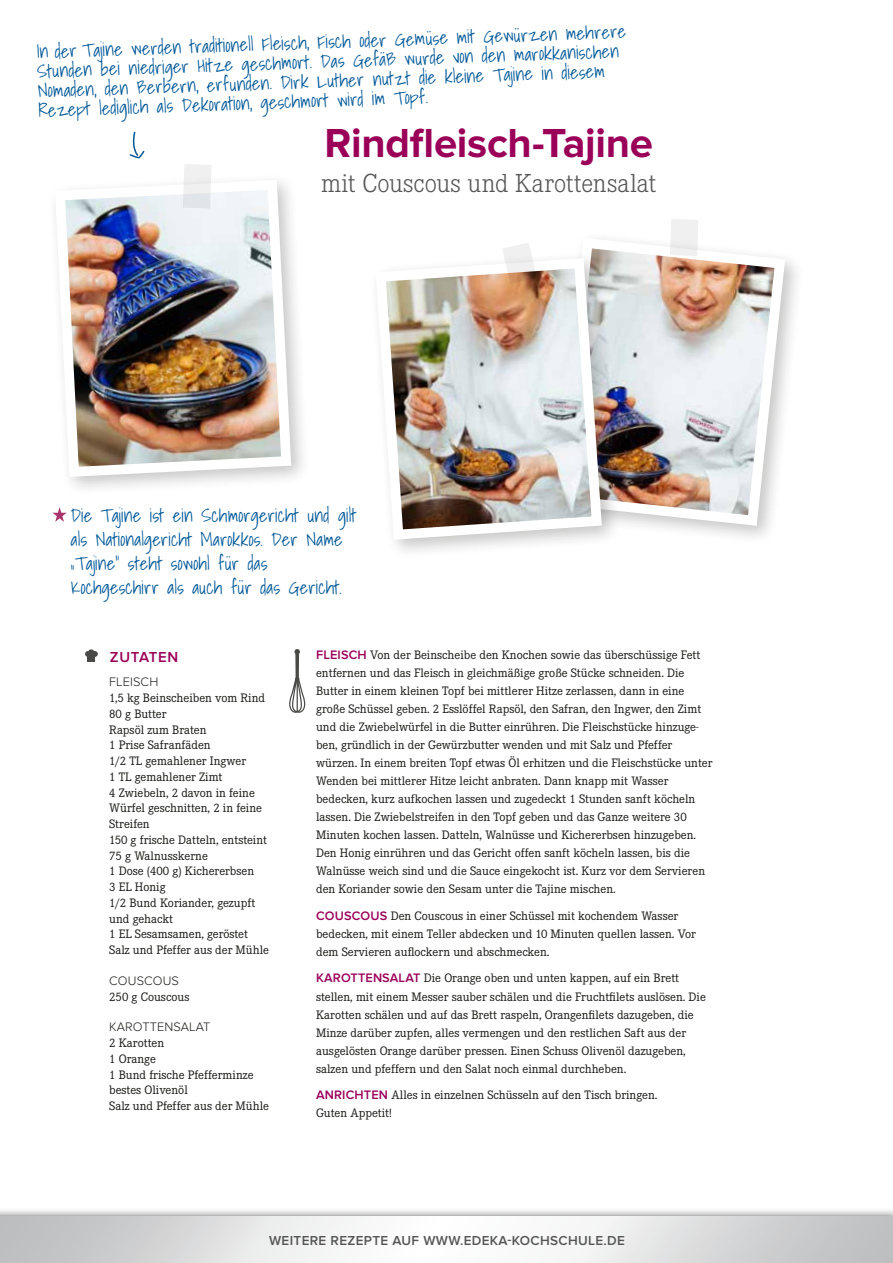
<style>
.page{position:relative;width:893px;height:1263px;background:#fff}
.page>*{position:absolute;margin:0;border:0;box-sizing:border-box;transform-origin:0 0}
.t1{font:700 42px "Proxima Nova";letter-spacing:-.01em;color:#9b0059}
.t2{font:300 27px "Corporate E";color:#565656}
.t3{font:300 16.5px/24px "Shadows Into";letter-spacing:.01em;color:#005897}
.t4{font:600 15px "Proxima Nova";letter-spacing:.045em;color:#9b0059}
.t5{font:600 13.5px "Proxima Nova";letter-spacing:.025em;color:#565656}
.t6{font:12.75px/18px "Corporate E";color:#1a1a18}
.t7{font:300 12.75px "Proxima Nova";letter-spacing:.01em;color:#1a1a18}
.s1{font-family:"Proxima Nova";font-weight:600;color:#9b0059}
</style>
<div class="page">
<svg style="left:129px;top:131px;width:16px;height:28px"></svg>
<div style="left:87px;top:654px;width:8px;height:8px;background:#494948"></div>
<svg style="left:85px;top:649px;width:13px;height:8px"></svg>
<svg style="left:289px;top:649px;width:17px;height:64px"></svg>
<div style="left:548px;top:231px;width:257px;height:314px;background:#1a1a18;opacity:.25"></div>
<img style="left:550px;top:232px;width:240px;height:299px">
<svg style="left:52px;top:507px;width:15px;height:15px"></svg>
<div style="left:368px;top:250px;width:253px;height:309px;background:#1a1a18;opacity:.25"></div>
<img style="left:371px;top:253px;width:236px;height:292px">
<div style="left:47px;top:172px;width:264px;height:325px;background:#1a1a18;opacity:.25"></div>
<img style="left:50px;top:175px;width:246px;height:307px">
<svg style="left:502px;top:243px;width:35px;height:41px"></svg>
<svg style="left:670px;top:219px;width:28px;height:37px"></svg>
<svg style="left:183px;top:164px;width:29px;height:45px"></svg>
<div style="left:0;top:1208px;width:893px;height:55px;background:#1a1a18;opacity:.7"></div>
<svg style="left:0;top:1217px;width:893px;height:46px"></svg>
<p class="t3" style="left:36px;top:43px;width:591px;line-height:19.5px;rotate:-2deg">In der Tajine werden traditionell Fleisch, Fisch oder Gemüse mit Gewürzen mehrere Stunden bei niedriger Hitze geschmort. Das Gefäß wurde von den marokkanischen Nomaden, den Berbern, erfunden. Dirk Luther nutzt die kleine Tajine in diesem Rezept lediglich als Dekoration, geschmort wird im Topf.</p>
<h1 class="t1" style="left:325px;top:119px;width:330px">Rindfleisch-Tajine</h1>
<h2 class="t2" style="left:321px;top:169px;width:337px">mit Couscous und Karottensalat</h2>
<p class="t3" style="left:71px;top:504px;width:287px">Die Tajine ist ein Schmorgericht und gilt als Nationalgericht Marokkos. Der Name „Tajine" steht sowohl für das Kochgeschirr als auch für das Gericht.</p>
<p class="t4" style="left:110px;top:648px;width:70px">ZUTATEN</p>
<p class="t7" style="left:109px;top:675px;width:51px">FLEISCH</p>
<p class="t6" style="left:109px;top:690px;width:161px;line-height:15.8px">1,5 kg Beinscheiben vom Rind<br>80 g Butter<br>Rapsöl zum Braten<br>1 Prise Safranfäden<br>1/2 TL gemahlener Ingwer<br>1 TL gemahlener Zimt<br>4 Zwiebeln, 2 davon in feine<br>Würfel geschnitten, 2 in feine<br>Streifen<br>150 g frische Datteln, entsteint<br>75 g Walnusskerne<br>1 Dose (400 g) Kichererbsen<br>3 EL Honig<br>1/2 Bund Koriander, gezupft und gehackt<br>1 EL Sesamsamen, geröstet<br>Salz und Pfeffer aus der Mühle</p>
<p class="t7" style="left:109px;top:973px;width:71px">COUSCOUS</p>
<p class="t6" style="left:109px;top:988px;width:82px">250 g Couscous</p>
<p class="t7" style="left:109px;top:1020px;width:103px">KAROTTENSALAT</p>
<p class="t6" style="left:109px;top:1035px;width:161px;line-height:15.8px">2 Karotten<br>1 Orange<br>1 Bund frische Pfefferminze bestes Olivenöl<br>Salz und Pfeffer aus der Mühle</p>
<p class="t6" style="left:316px;top:646px;width:398px"><span class="s1">FLEISCH</span> Von der Beinscheibe den Knochen sowie das überschüssige Fett entfernen und das Fleisch in gleichmäßige große Stücke schneiden. Die Butter in einem kleinen Topf bei mittlerer Hitze zerlassen, dann in eine große Schüssel geben. 2 Esslöffel Rapsöl, den Safran, den Ingwer, den Zimt und die Zwiebelwürfel in die Butter einrühren. Die Fleischstücke hinzuge&shy;ben, gründlich in der Gewürzbutter wenden und mit Salz und Pfeffer würzen. In einem breiten Topf etwas Öl erhitzen und die Fleischstücke unter Wenden bei mittlerer Hitze leicht anbraten. Dann knapp mit Wasser bedecken, kurz aufkochen lassen und zugedeckt 1 Stunden sanft köcheln lassen. Die Zwiebelstreifen in den Topf geben und das Ganze weitere 30<br>Minuten kochen lassen. Datteln, Walnüsse und Kichererbsen hinzugeben.<br>Den Honig einrühren und das Gericht offen sanft köcheln lassen, bis die Walnüsse weich sind und die Sauce eingekocht ist. Kurz vor dem Servieren den Koriander sowie den Sesam unter die Tajine mischen.</p>
<p class="t6" style="left:316px;top:907px;width:381px"><span class="s1">COUSCOUS</span> Den Couscous in einer Schüssel mit kochendem Wasser bedecken, mit einem Teller abdecken und 10 Minuten quellen lassen. Vor dem Servieren auflockern und abschmecken.</p>
<p class="t6" style="left:316px;top:969px;width:391px"><span class="s1">KAROTTENSALAT</span> Die Orange oben und unten kappen, auf ein Brett stellen, mit einem Messer sauber schälen und die Fruchtfilets auslösen. Die Karotten schälen und auf das Brett raspeln, Orangenfilets dazugeben, die Minze darüber zupfen, alles vermengen und den restlichen Saft aus der ausgelösten Orange darüber pressen. Einen Schuss Olivenöl dazugeben, salzen und pfeffern und den Salat noch einmal durchheben.</p>
<p class="t6" style="left:316px;top:1086px;width:343px"><span class="s1">ANRICHTEN</span> Alles in einzelnen Schüsseln auf den Tisch bringen.<br>Guten Appetit!</p>
<p class="t5" style="left:269px;top:1233px;width:357px">WEITERE REZEPTE AUF WWW.EDEKA-KOCHSCHULE.DE</p>
</div>
